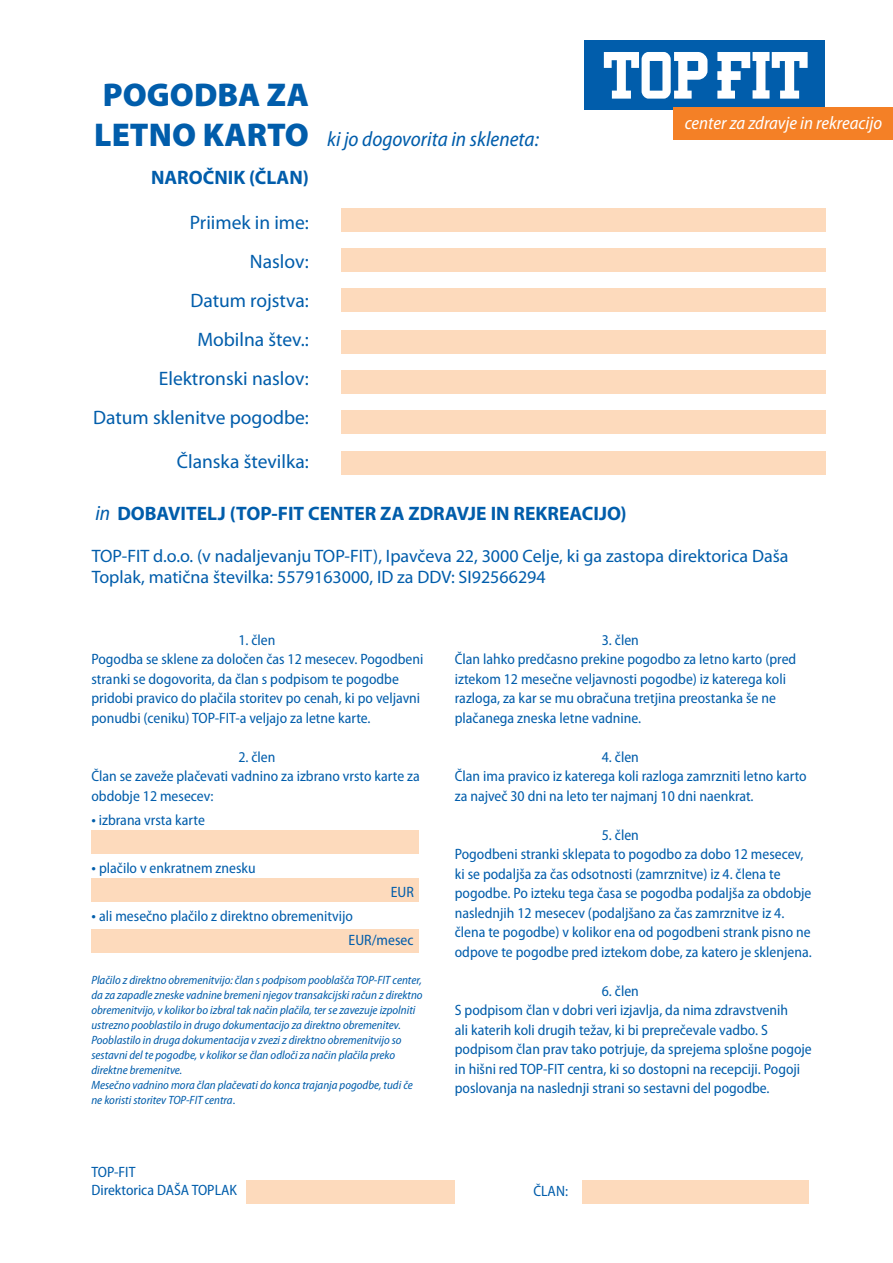
<style>
.page{position:relative;width:893px;height:1263px;background:#fff}
.page>*{position:absolute;margin:0;border:0;box-sizing:border-box;transform-origin:0 0}
.t1{font:900 33px/39.6px "Myriad Pro";color:#015dab}
.t2{font:italic semi-condensed 21px "Myriad Pro";color:#015dab}
.t3{font:19.5px/39px "Myriad Pro";color:#015dab;text-align:right}
.t4{font:700 19.5px "Myriad Pro";color:#015dab}
.t5{font:italic semi-condensed 18.3px "Myriad Pro";color:#fff}
.t6{font:18px/21px "Myriad Pro";color:#015dab}
.t7{font:semi-condensed 15px/19.5px "Myriad Pro";color:#015dab}
.t8{font:italic semi-condensed 12px/15px "Myriad Pro";color:#015dab}
.s1{font-weight:400;font-style:italic;font-stretch:semi-condensed;font-size:21px}
.s2{font-size:16.5px}
.s3{font-style:normal}
</style>
<div class="page">
<div style="left:91px;top:929px;width:328px;height:23px;background:#fddabc"></div>
<div style="left:92px;top:879px;width:327px;height:23px;background:#fddabc"></div>
<div style="left:341px;top:208px;width:485px;height:24px;background:#fddabc"></div>
<div style="left:584px;top:40px;width:241px;height:70px;background:#015dab"></div>
<svg style="left:604px;top:52px;width:103px;height:47px"></svg>
<svg style="left:717px;top:52px;width:91px;height:47px"></svg>
<div style="left:674px;top:107px;width:219px;height:33px;background:#f48026"></div>
<div style="left:341px;top:248px;width:485px;height:24px;background:#fddabc"></div>
<div style="left:341px;top:288px;width:485px;height:24px;background:#fddabc"></div>
<div style="left:341px;top:331px;width:485px;height:23px;background:#fddabc"></div>
<div style="left:341px;top:371px;width:485px;height:23px;background:#fddabc"></div>
<div style="left:341px;top:411px;width:485px;height:23px;background:#fddabc"></div>
<div style="left:341px;top:451px;width:485px;height:23px;background:#fddabc"></div>
<div style="left:247px;top:1180px;width:208px;height:24px;background:#fddabc"></div>
<div style="left:582px;top:1180px;width:226px;height:24px;background:#fddabc"></div>
<div style="left:91px;top:831px;width:328px;height:23px;background:#fddabc"></div>
<h1 class="t1" style="left:94px;top:75px;width:216px">POGODBA ZA<br>LETNO KARTO</h1>
<h3 class="t4" style="left:151px;top:167px;width:159px">NAROČNIK (ČLAN)</h3>
<h3 class="t3" style="left:93px;top:203px;width:217px">Priimek in ime:<br>Naslov:<br>Datum rojstva:<br>Mobilna štev.:<br>Elektronski naslov:<br>Datum sklenitve pogodbe:</h3>
<h3 class="t3" style="left:177px;top:443px;width:134px">Članska številka:</h3>
<h2 class="t2" style="left:327px;top:127px;width:213px">ki jo dogovorita in skleneta:</h2>
<p class="t5" style="left:685px;top:113px;width:199px">center za zdravje in rekreacijo</p>
<h3 class="t4" style="left:95px;top:502px;width:533px"><span class="s1">in</span> DOBAVITELJ (TOP-FIT CENTER ZA ZDRAVJE IN REKREACIJO)</h3>
<p class="t6" style="left:92px;top:546px;width:698px">TOP-FIT d.o.o. (v nadaljevanju TOP-FIT), Ipavčeva 22, 3000 Celje, ki ga zastopa direktorica Daša<br>Toplak, matična številka: 5579163000, ID za DDV: SI92566294</p>
<p class="t7" style="left:91px;top:630px;width:333px;text-indent:147px">1. člen<br>Pogodba se sklene za določen čas 12 mesecev. Pogodbeni stranki se dogovorita, da član s podpisom te pogodbe pridobi pravico do plačila storitev po cenah, ki po veljavni ponudbi (ceniku) TOP-FIT-a veljajo za letne karte.</p>
<p class="t7" style="left:91px;top:747px;width:330px;text-indent:147px">2. člen<br>Član se zaveže plačevati vadnino za izbrano vrsto karte za obdobje 12 mesecev:</p>
<p class="t7" style="left:91px;top:810px;width:115px"><span class="s2">•</span> izbrana vrsta karte</p>
<p class="t7" style="left:91px;top:858px;width:166px"><span class="s2">•</span> plačilo v enkratnem znesku</p>
<p class="t7" style="left:391px;top:882px;width:25px">EUR</p>
<p class="t7" style="left:349px;top:904px;width:66px;line-height:24px;text-indent:-257px"><span class="s2">•</span> ali mesečno plačilo z direktno obremenitvijo<br>EUR/mesec</p>
<p class="t8" style="left:91px;top:973px;width:333px">Plačilo z direktno obremenitvijo: član s podpisom pooblašča TOP-FIT center, da za zapadle zneske vadnine bremeni njegov transakcijski račun z direktno obremenitvijo, v kolikor bo izbral tak način plačila, ter se zavezuje izpolniti ustrezno pooblastilo in drugo dokumentacijo za direktno obremenitev.<br>Pooblastilo in druga dokumentacija v zvezi z direktno obremenitvijo so sestavni del te pogodbe, v kolikor se član odloči za način plačila preko direktne bremenitve.<br>Mesečno vadnino mora član plačevati do konca trajanja pogodbe, tudi če ne koristi storitev TOP-FIT centra<span class="s3">.</span></p>
<p class="t7" style="left:91px;top:1163px;width:147px;line-height:18px">TOP-FIT<br>Direktorica DAŠA TOPLAK</p>
<p class="t7" style="left:455px;top:630px;width:343px;text-indent:147px">3. člen<br>Član lahko predčasno prekine pogodbo za letno karto (pred iztekom 12 mesečne veljavnosti pogodbe) iz katerega koli razloga, za kar se mu obračuna tretjina preostanka še ne plačanega zneska letne vadnine.</p>
<p class="t7" style="left:455px;top:747px;width:353px;text-indent:147px">4. člen<br>Član ima pravico iz katerega koli razloga zamrzniti letno karto za največ 30 dni na leto ter najmanj 10 dni naenkrat.</p>
<p class="t7" style="left:455px;top:825px;width:359px;text-indent:147px">5. člen<br>Pogodbeni stranki sklepata to pogodbo za dobo 12 mesecev, ki se podaljša za čas odsotnosti (zamrznitve) iz 4. člena te pogodbe. Po izteku tega časa se pogodba podaljša za obdobje naslednjih 12 mesecev (podaljšano za čas zamrznitve iz 4. člena te pogodbe) v kolikor ena od pogodbeni strank pisno ne odpove te pogodbe pred iztekom dobe, za katero je sklenjena.</p>
<p class="t7" style="left:455px;top:981px;width:359px;text-indent:147px">6. člen<br>S podpisom član v dobri veri izjavlja, da nima zdravstvenih<br>ali katerih koli drugih težav, ki bi preprečevale vadbo. S podpisom član prav tako potrjuje, da sprejema splošne pogoje in hišni red TOP-FIT centra, ki so dostopni na recepciji. Pogoji poslovanja na naslednji strani so sestavni del pogodbe.</p>
<p class="t7" style="left:533px;top:1181px;width:36px">ČLAN:</p>
</div>
